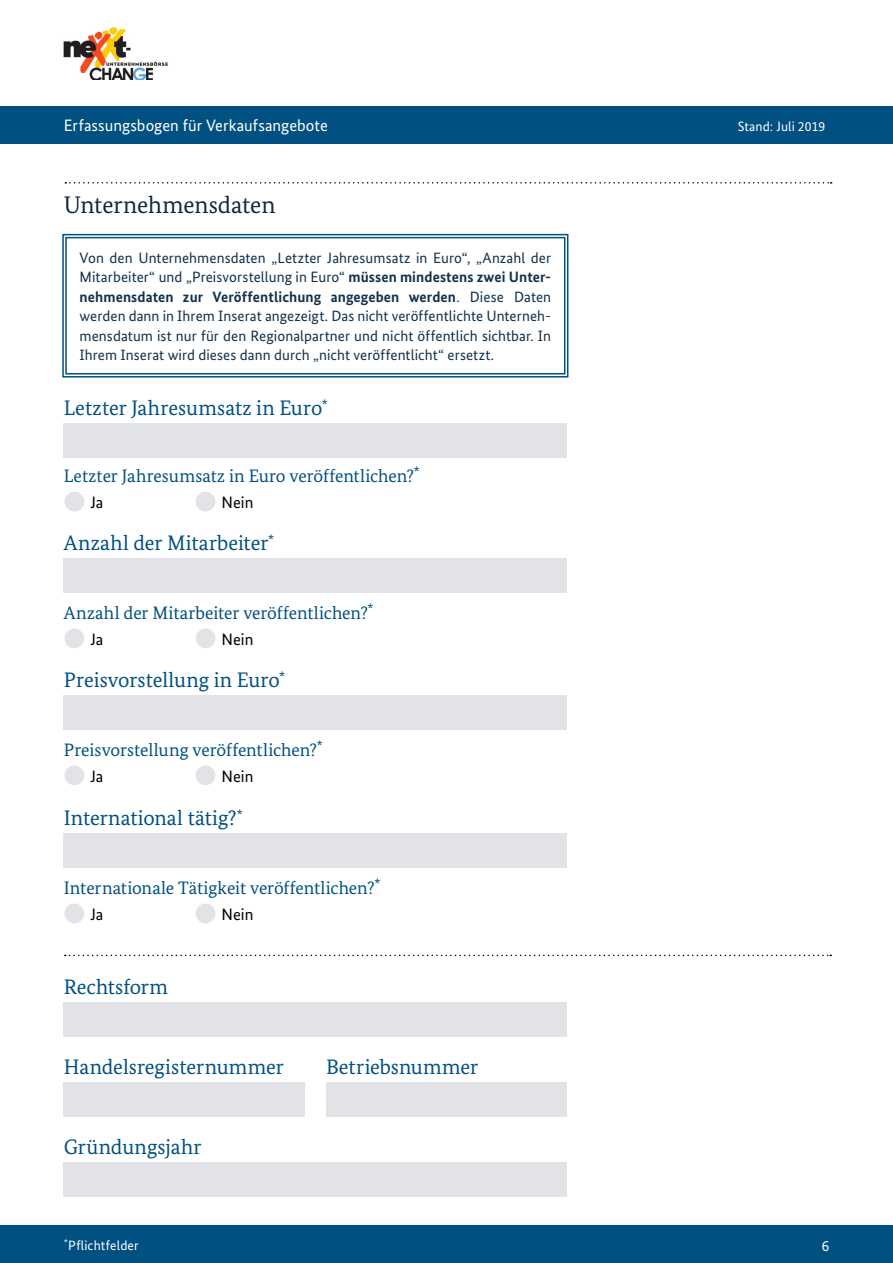
<style>
.page{position:relative;width:893px;height:1263px;background:#fff}
.page>*{position:absolute;margin:0;border:0;box-sizing:border-box;transform-origin:0 0}
.t1{font:24px "Bundes Serif";letter-spacing:-.005em;color:#11293f}
.t2{font:21px "Bundes Serif";color:#005081}
.t3{font:18px "Bundes Serif";letter-spacing:-.005em;color:#005081}
.t4{font:16.5px "Bundes Sans";color:#fff}
.p-Absatz{font:16.5px "Bundes Sans";color:#000}
.p-besonderer-Hinweis{font:15px/19.5px "Bundes Sans";letter-spacing:.005em;color:#11314c;text-align:justify}
.t5{font:15px "Bundes Sans";color:#fff}
.t6{font:13.5px "Bundes Sans";letter-spacing:.01em;color:#fff}
.s1{font-weight:700}
</style>
<div class="page">
<div style="left:326px;top:1082px;width:241px;height:34px;background:#e1e3e6"></div>
<div style="left:64px;top:1162px;width:503px;height:34px;background:#e1e3e6"></div>
<div style="left:64px;top:424px;width:503px;height:34px;background:#e1e3e6"></div>
<div style="left:64px;top:1002px;width:503px;height:34px;background:#e1e3e6"></div>
<div style="left:64px;top:558px;width:503px;height:34px;background:#e1e3e6"></div>
<div style="left:64px;top:695px;width:503px;height:34px;background:#e1e3e6"></div>
<div style="left:64px;top:833px;width:503px;height:34px;background:#e1e3e6"></div>
<div style="left:64px;top:1082px;width:241px;height:34px;background:#e1e3e6"></div>
<div style="left:196px;top:492px;width:19px;height:19px;background:#e1e3e6;border-radius:50%"></div>
<div style="left:196px;top:628px;width:19px;height:20px;background:#e1e3e6;border-radius:50%"></div>
<div style="left:196px;top:765px;width:19px;height:20px;background:#e1e3e6;border-radius:50%"></div>
<div style="left:196px;top:903px;width:19px;height:20px;background:#e1e3e6;border-radius:50%"></div>
<div style="left:65px;top:492px;width:19px;height:19px;background:#e1e3e6;border-radius:50%"></div>
<div style="left:65px;top:628px;width:19px;height:20px;background:#e1e3e6;border-radius:50%"></div>
<div style="left:65px;top:765px;width:19px;height:20px;background:#e1e3e6;border-radius:50%"></div>
<div style="left:65px;top:903px;width:19px;height:20px;background:#e1e3e6;border-radius:50%"></div>
<svg style="left:65px;top:955px;width:766px;height:1px"></svg>
<svg style="left:62px;top:233px;width:507px;height:145px"></svg>
<div style="left:65px;top:237px;width:500px;height:137px;border:1px solid #005081"></div>
<svg style="left:65px;top:182px;width:767px;height:2px"></svg>
<div style="left:0;top:106px;width:893px;height:38px;background:#005081"></div>
<div style="left:0;top:1225px;width:893px;height:38px;background:#005081"></div>
<img style="left:64px;top:27px;width:104px;height:53px">
<p class="t4" style="left:64px;top:116px;width:266px">Erfassungsbogen für Verkaufsangebote</p>
<h2 class="t1" style="left:64px;top:190px;width:213px">Unternehmensdaten</h2>
<p class="p-besonderer-Hinweis" style="left:80px;top:248px;width:473px">Von den Unternehmensdaten „Letzter Jahresumsatz in Euro“, „Anzahl der Mitarbeiter“ und „Preisvorstellung in Euro“ <span class="s1">müssen mindestens zwei Unter&shy;nehmensdaten zur Veröffentlichung angegeben werden</span>. Diese Daten werden dann in Ihrem Inserat angezeigt. Das nicht veröffentlichte Unterneh&shy;mensdatum ist nur für den Regionalpartner und nicht öffentlich sichtbar. In Ihrem Inserat wird dieses dann durch „nicht veröffentlicht“ ersetzt.</p>
<h3 class="t2" style="left:64px;top:395px;width:265px">Letzter Jahresumsatz in Euro<sup>*</sup></h3>
<h4 class="t3" style="left:64px;top:465px;width:357px">Letzter Jahresumsatz in Euro veröffentlichen?<sup>*</sup></h4>
<p class="p-Absatz" style="left:90px;top:492px;width:15px">Ja</p>
<p class="p-Absatz" style="left:221px;top:492px;width:33px">Nein</p>
<h3 class="t2" style="left:64px;top:530px;width:212px">Anzahl der Mitarbeiter<sup>*</sup></h3>
<h4 class="t3" style="left:64px;top:602px;width:311px">Anzahl der Mitarbeiter veröffentlichen?<sup>*</sup></h4>
<p class="p-Absatz" style="left:90px;top:629px;width:15px">Ja</p>
<p class="p-Absatz" style="left:221px;top:629px;width:33px">Nein</p>
<h3 class="t2" style="left:64px;top:667px;width:223px">Preisvorstellung in Euro<sup>*</sup></h3>
<h4 class="t3" style="left:64px;top:739px;width:260px">Preisvorstellung veröffentlichen?<sup>*</sup></h4>
<p class="p-Absatz" style="left:90px;top:766px;width:15px">Ja</p>
<p class="p-Absatz" style="left:221px;top:766px;width:33px">Nein</p>
<h3 class="t2" style="left:64px;top:805px;width:180px">International tätig?<sup>*</sup></h3>
<h4 class="t3" style="left:64px;top:877px;width:318px">Internationale Tätigkeit veröffentlichen?<sup>*</sup></h4>
<p class="p-Absatz" style="left:90px;top:904px;width:15px">Ja</p>
<h3 class="t2" style="left:64px;top:974px;width:106px">Rechtsform</h3>
<p class="p-Absatz" style="left:221px;top:904px;width:33px">Nein</p>
<h3 class="t2" style="left:64px;top:1054px;width:222px">Handelsregisternummer</h3>
<h3 class="t2" style="left:64px;top:1134px;width:139px">Gründungsjahr</h3>
<p class="t6" style="left:64px;top:1237px;width:76px"><sup>*</sup>Pflichtfelder</p>
<h3 class="t2" style="left:326px;top:1054px;width:154px">Betriebsnummer</h3>
<p class="t6" style="left:738px;top:118px;width:89px">Stand: Juli 2019</p>
<p class="t5" style="left:822px;top:1236px;width:9px">6</p>
</div>
